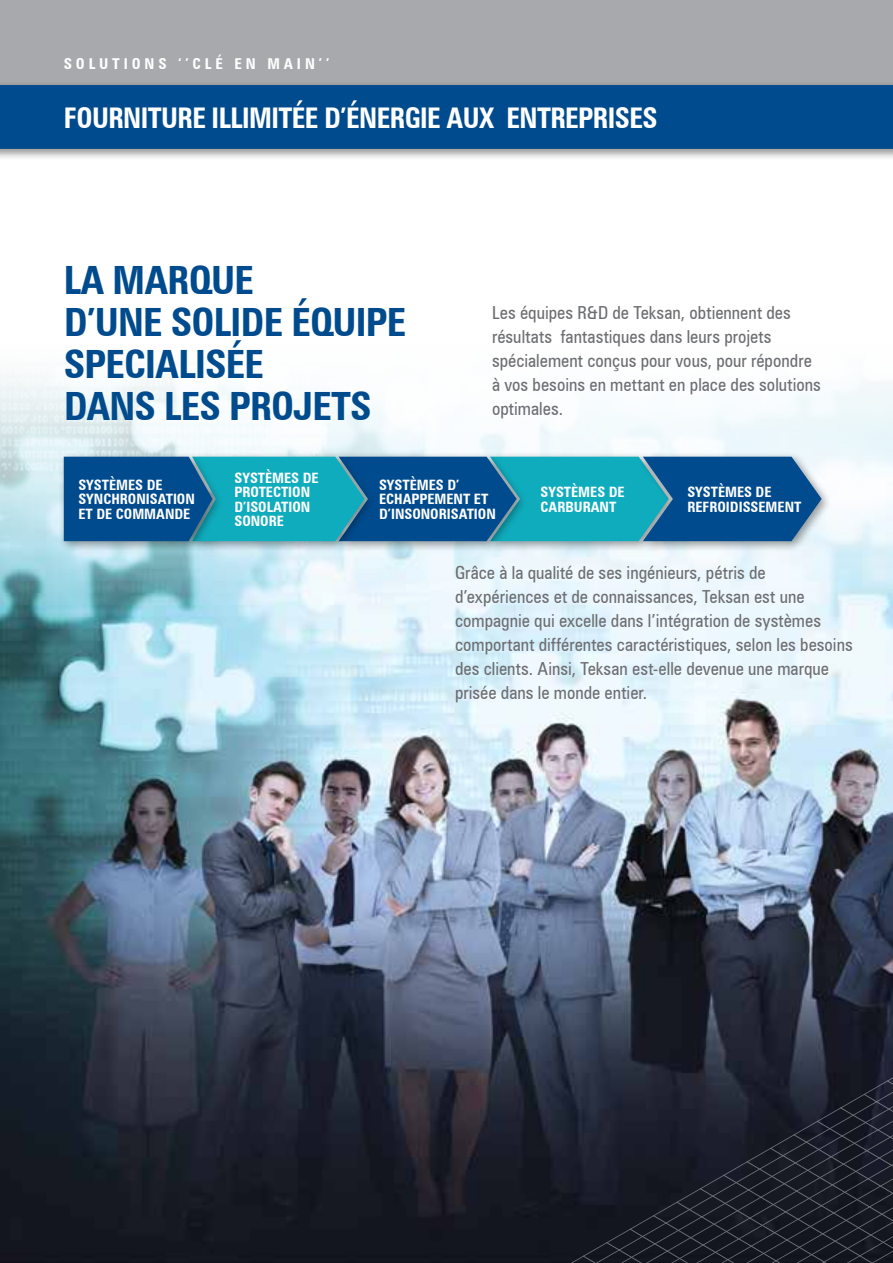
<style>
.page{position:relative;width:893px;height:1263px;background:#fff}
.page>*{position:absolute;margin:0;border:0;box-sizing:border-box;transform-origin:0 0}
.t1{font:700 condensed 39px/42px "Zurich BT";letter-spacing:-.02em;color:#004b8d}
.t2{font:700 condensed 28.5px "Zurich BT";letter-spacing:-.02em;color:#fff;scale:.96 1}
.t3{font:condensed 18px/24px "Zurich BT";color:#6d6e71}
.t4{font:700 condensed 15px "Zurich BT";letter-spacing:.26em;color:#fff}
.t5{font:700 condensed 14.25px/14.2px "Zurich BT";color:#fff}
</style>
<div class="page">
<img style="left:0;top:374px;width:893px;height:889px">
<div style="left:485px;top:452px;width:195px;height:100px;background:#000;opacity:.4"></div>
<div style="left:638px;top:452px;width:195px;height:100px;background:#000;opacity:.4"></div>
<div style="left:334px;top:452px;width:193px;height:100px;background:#000;opacity:.4"></div>
<div style="left:187px;top:452px;width:188px;height:100px;background:#000;opacity:.4"></div>
<div style="left:59px;top:452px;width:164px;height:100px;background:#000;opacity:.4"></div>
<svg style="left:64px;top:457px;width:758px;height:84px;background:#0c74a1"></svg>
<div style="left:0;top:0;width:893px;height:149px;background:#a7a9ac"></div>
<div style="left:0;top:81px;width:893px;height:80px;background:#000;opacity:.45"></div>
<div style="left:0;top:85px;width:893px;height:64px;background:#004b8d"></div>
<svg style="left:560px;top:997px;width:333px;height:266px;background:#1f232f"></svg>
<p class="t4" style="left:64px;top:55px;width:267px">SOLUTIONS ‘’CLÉ EN MAIN’’</p>
<h2 class="t2" style="left:64px;top:100px;width:620px">FOURNITURE ILLIMITÉE D’ÉNERGIE AUX ENTREPRISES</h2>
<h1 class="t1" style="left:64px;top:259px;width:344px">LA MARQUE<br>D’UNE SOLIDE ÉQUIPE<br>SPECIALISÉE<br>DANS LES PROJETS</h1>
<p class="t3" style="left:492px;top:301px;width:330px">Les équipes R&amp;D de Teksan, obtiennent des résultats fantastiques dans leurs projets spécialement conçus pour vous, pour répondre à vos besoins en mettant en place des solutions optimales.</p>
<p class="t5" style="left:78px;top:478px;width:118px">SYSTÈMES DE<br>SYNCHRONISATION<br>ET DE COMMANDE</p>
<p class="t5" style="left:234px;top:471px;width:86px">SYSTÈMES DE<br>PROTECTION<br>D’ISOLATION<br>SONORE</p>
<p class="t5" style="left:379px;top:478px;width:118px">SYSTÈMES D’<br>ECHAPPEMENT ET<br>D’INSONORISATION</p>
<p class="t5" style="left:540px;top:485px;width:86px">SYSTÈMES DE<br>CARBURANT</p>
<p class="t5" style="left:687px;top:485px;width:116px">SYSTÈMES DE<br>REFROIDISSEMENT</p>
<p class="t3" style="left:455px;top:560px;width:399px">Grâce à la qualité de ses ingénieurs, pétris de d’expériences et de connaissances, Teksan est une compagnie qui excelle dans l’intégration de systèmes comportant différentes caractéristiques, selon les besoins des clients. Ainsi, Teksan est-elle devenue une marque prisée dans le monde entier.</p>
</div>
